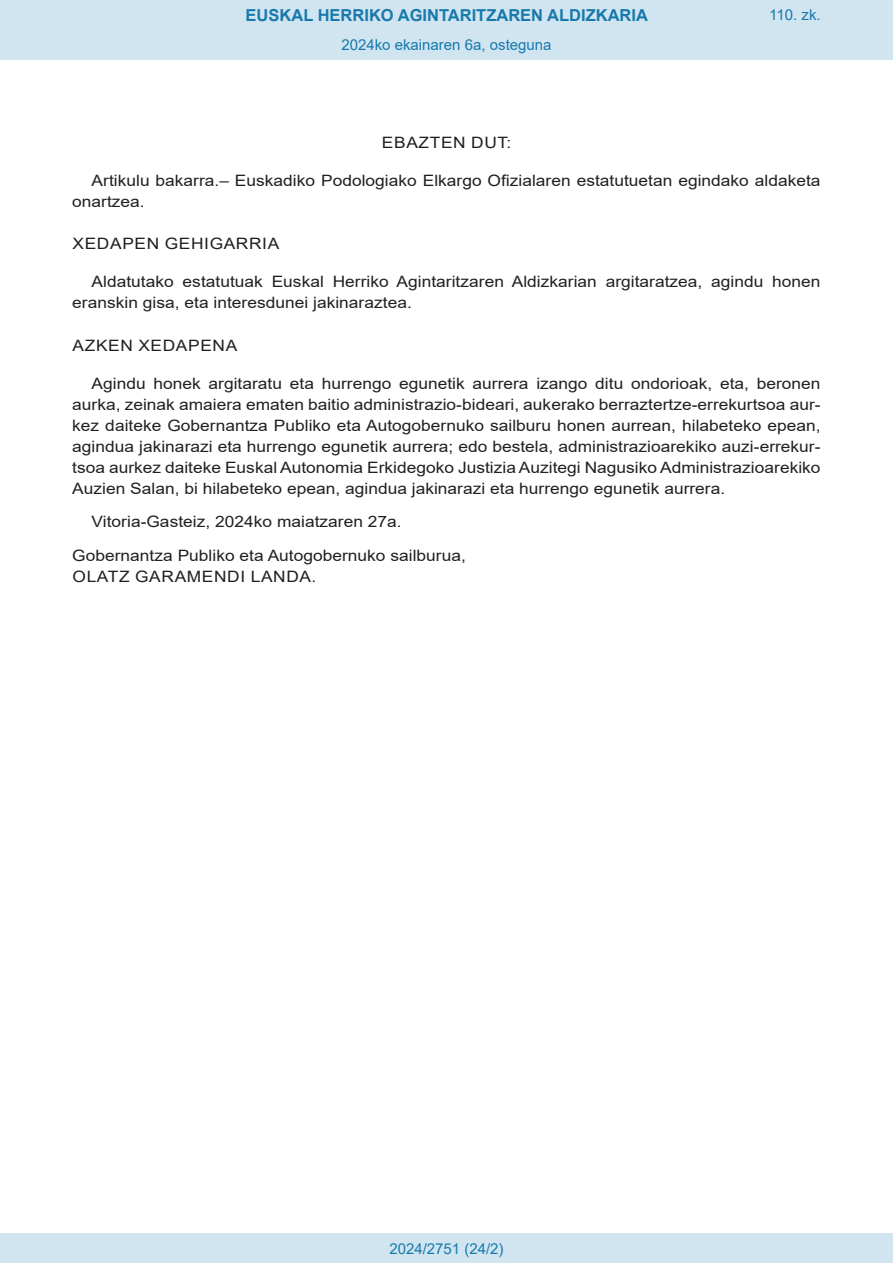
<style>
.page{position:relative;width:893px;height:1263px;background:#fff}
.page>*{position:absolute;margin:0;border:0;box-sizing:border-box;transform-origin:0 0}
.t1{font:700 16.5px "Arial";color:#1879ad}
.BOPVDetalle{font:15.6px/21px "Arial";color:#231f20;scale:1.11 1}
.BOPVFirmaPuesto{font:15.6px "Arial";color:#231f20;scale:1.11 1}
.BOPVFirmaLugFec{font:15.6px "Arial";color:#231f20;scale:1.11 1}
.BOPVDisposicion{font:15.6px "Arial";letter-spacing:.035em;color:#231f20;scale:1.11 1}
.BOPVFirmaNombre{font:15.6px "Arial";letter-spacing:.035em;color:#231f20;scale:1.11 1}
.BOPVClave{font:15.6px "Arial";letter-spacing:.035em;color:#231f20;scale:1.11 1}
.Paginacion_Centro{font:15px "Arial";color:#1879ad}
</style>
<div class="page">
<div style="left:0;top:0;width:893px;height:60px;background:#d0e5f0"></div>
<div style="left:0;top:1233px;width:893px;height:30px;background:#d0e5f0"></div>
<p class="t1" style="left:246px;top:3px;width:404px">EUSKAL HERRIKO AGINTARITZAREN ALDIZKARIA</p>
<p class="Paginacion_Centro" style="left:341px;top:35px;width:212px">2024ko ekainaren 6a, osteguna</p>
<p class="Paginacion_Centro" style="left:769px;top:5px;width:53px">110. zk.</p>
<p class="BOPVClave" style="left:382px;top:132px;width:118px">EBAZTEN DUT:</p>
<p class="BOPVDetalle" style="left:72px;top:170px;width:676px;text-indent:19px">Artikulu bakarra.– Euskadiko Podologiako Elkargo Ofizialaren estatutuetan egindako aldaketa onartzea.</p>
<p class="BOPVDisposicion" style="left:73px;top:233px;width:188px">XEDAPEN GEHIGARRIA</p>
<p class="BOPVDetalle" style="left:72px;top:271px;width:676px;text-indent:19px">Aldatutako estatutuak Euskal Herriko Agintaritzaren Aldizkarian argitaratzea, agindu honen eranskin gisa, eta interesdunei jakinaraztea.</p>
<p class="BOPVDisposicion" style="left:73px;top:334px;width:150px">AZKEN XEDAPENA</p>
<p class="BOPVDetalle" style="left:72px;top:373px;width:676px;text-align:justify;text-indent:19px">Agindu honek argitaratu eta hurrengo egunetik aurrera izango ditu ondorioak, eta, beronen aurka, zeinak amaiera ematen baitio administrazio-bideari, aukerako berraztertze-errekurtsoa aur&shy;kez daiteke Gobernantza Publiko eta Autogobernuko sailburu honen aurrean, hilabeteko epean, agindua jakinarazi eta hurrengo egunetik aurrera; edo bestela, administrazioarekiko auzi-errekur&shy;tsoa aurkez daiteke Euskal Autonomia Erkidegoko Justizia Auzitegi Nagusiko Administrazioarekiko Auzien Salan, bi hilabeteko epean, agindua jakinarazi eta hurrengo egunetik aurrera.</p>
<p class="BOPVFirmaLugFec" style="left:92px;top:511px;width:281px">Vitoria-Gasteiz, 2024ko maiatzaren 27a.</p>
<p class="BOPVFirmaPuesto" style="left:72px;top:545px;width:356px">Gobernantza Publiko eta Autogobernuko sailburua,</p>
<p class="BOPVFirmaNombre" style="left:73px;top:566px;width:221px">OLATZ GARAMENDI LANDA.</p>
<p class="Paginacion_Centro" style="left:389px;top:1238px;width:116px">2024/2751 (24/2)</p>
</div>
